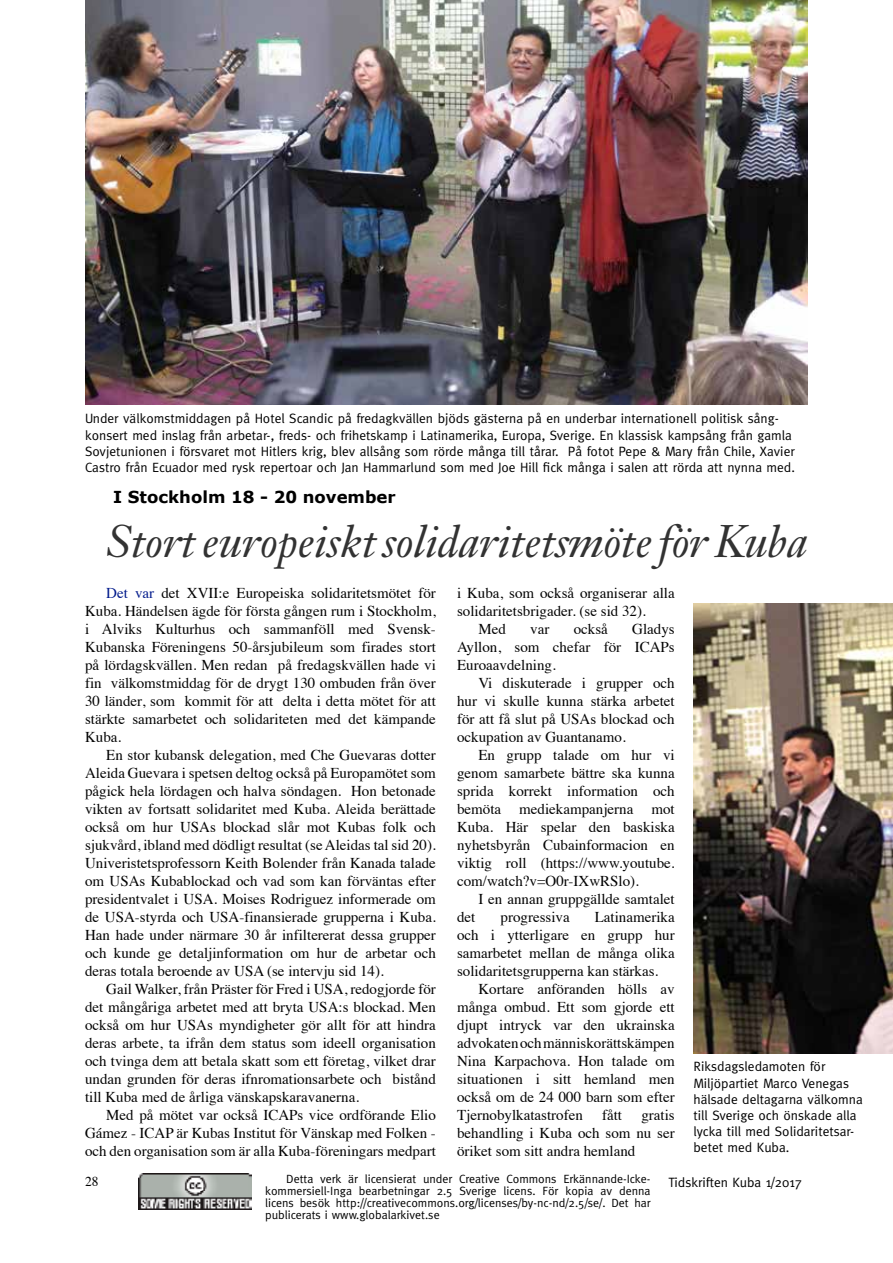
<style>
.page{position:relative;width:893px;height:1263px;background:#fff}
.page>*{position:absolute;margin:0;border:0;box-sizing:border-box;transform-origin:0 0}
.t1{font:italic 45px "Janson Text";color:#323232}
.t2{font:700 16.5px "Verdana";color:#000}
.t3{font:15px/18px "Times";color:#030303;text-align:justify}
.t4{font:13.5px/16.2px "Meta";color:#000}
.t5{font:13.5px "Times";color:#000}
.t6{font:12px/12px "Meta";color:#000;text-align:justify}
.s1{color:#001a8b}
</style>
<div class="page">
<img style="left:139px;top:1174px;width:112px;height:36px">
<img style="left:85px;top:0;width:723px;height:405px">
<img style="left:693px;top:604px;width:200px;height:449px">
<p class="t4" style="left:85px;top:410px;width:711px">Under välkomstmiddagen på Hotel Scandic på fredagkvällen bjöds gästerna på en underbar internationell politisk sång&shy;konsert med inslag från arbetar-, freds- och frihetskamp i Latinamerika, Europa, Sverige. En klassisk kampsång från gamla Sovjetunionen i försvaret mot Hitlers krig, blev allsång som rörde många till tårar. På fotot Pepe &amp; Mary från Chile, Xavier Castro från Ecuador med rysk repertoar och Jan Hammarlund som med Joe Hill fick många i salen att rörda att nynna med.</p>
<p class="t2" style="left:113px;top:486px;width:284px">I Stockholm 18 - 20 november</p>
<h1 class="t1" style="left:106px;top:513px;width:703px">Stort europeiskt solidaritetsmöte för Kuba</h1>
<p class="t3" style="left:85px;top:583px;width:352px;text-indent:21px"><span class="s1">Det var</span> det XVII:e Europeiska solidaritetsmötet för Kuba. Händelsen ägde för första gången rum i Stockholm, i Alviks Kulturhus och sammanföll med Svensk-Kubanska Föreningens 50-årsjubileum som firades stort på lördagskvällen. Men redan på fredagskvällen hade vi fin välkomstmiddag för de drygt 130 ombuden från över 30 länder, som kommit för att delta i detta mötet för att stärkte samarbetet och solidariteten med det kämpande Kuba.</p>
<p class="t3" style="left:85px;top:745px;width:352px;text-indent:21px">En stor kubansk delegation, med Che Guevaras dotter Aleida Guevara i spetsen deltog också på Europamötet som pågick hela lördagen och halva söndagen. Hon betonade vikten av fortsatt solidaritet med Kuba. Aleida berättade också om hur USAs blockad slår mot Kubas folk och sjukvård, ibland med dödligt resultat (se Aleidas tal sid 20).<br>Univeristetsprofessorn Keith Bolender från Kanada talade om USAs Kubablockad och vad som kan förväntas efter presidentvalet i USA. Moises Rodriguez informerade om de USA-styrda och USA-finansierade grupperna i Kuba.<br>Han hade under närmare 30 år infiltererat dessa grupper och kunde ge detaljinformation om hur de arbetar och deras totala beroende av USA (se intervju sid 14).</p>
<p class="t3" style="left:85px;top:979px;width:352px;text-indent:21px">Gail Walker, från Präster för Fred i USA, redogjorde för det mångåriga arbetet med att bryta USA:s blockad. Men också om hur USAs myndigheter gör allt för att hindra deras arbete, ta ifrån dem status som ideell organisation och tvinga dem att betala skatt som ett företag, vilket drar undan grunden för deras ifnromationsarbete och bistånd till Kuba med de årliga vänskapskaravanerna.</p>
<p class="t3" style="left:85px;top:1105px;width:352px;text-indent:21px">Med på mötet var också ICAPs vice ordförande Elio Gámez - ICAP är Kubas Institut för Vänskap med Folken - och den organisation som är alla Kuba-föreningars medpart</p>
<p class="t3" style="left:457px;top:583px;width:219px">i Kuba, som också organiserar alla</p>
<p class="t3" style="left:457px;top:601px;width:190px">solidaritetsbrigader. (se sid 32).</p>
<p class="t3" style="left:478px;top:619px;width:29px">Med</p>
<p class="t3" style="left:530px;top:619px;width:21px">var</p>
<p class="t3" style="left:574px;top:619px;width:36px">också</p>
<p class="t3" style="left:457px;top:619px;width:219px;text-indent:175px">Gladys Ayllon, som chefar för ICAPs Euroaavdelning.</p>
<p class="t3" style="left:457px;top:673px;width:219px;text-indent:21px">Vi diskuterade i grupper och hur vi skulle kunna stärka arbetet för att få slut på USAs blockad och ockupation av Guantanamo.</p>
<p class="t3" style="left:457px;top:745px;width:219px;text-indent:21px">En grupp talade om hur vi genom samarbete bättre ska kunna sprida korrekt information och bemöta mediekampanjerna mot Kuba. Här spelar den baskiska nyhetsbyrån Cubainformacion en viktig roll (https://www.youtube. com/watch?v=O0r-IXwRSlo).</p>
<p class="t3" style="left:478px;top:889px;width:198px">I en annan gruppgällde samtalet</p>
<p class="t3" style="left:457px;top:907px;width:20px">det</p>
<p class="t3" style="left:500px;top:907px;width:71px">progressiva</p>
<p class="t3" style="left:595px;top:907px;width:81px">Latinamerika</p>
<p class="t3" style="left:457px;top:925px;width:219px">och i ytterligare en grupp hur</p>
<p class="t3" style="left:457px;top:943px;width:219px">samarbetet mellan de många olika</p>
<p class="t3" style="left:457px;top:961px;width:205px">solidaritetsgrupperna kan stärkas.  </p>
<p class="t3" style="left:478px;top:979px;width:198px">Kortare anföranden hölls av</p>
<p class="t3" style="left:457px;top:997px;width:219px">många ombud. Ett som gjorde ett</p>
<p class="t3" style="left:457px;top:1015px;width:219px">djupt intryck var den ukrainska</p>
<p class="t3" style="left:457px;top:1033px;width:219px">advokaten och människorättskämpen</p>
<p class="t3" style="left:457px;top:1051px;width:219px">Nina Karpachova. Hon talade om</p>
<p class="t3" style="left:457px;top:1069px;width:219px">situationen i sitt hemland men</p>
<p class="t3" style="left:457px;top:1087px;width:219px">också om de 24 000 barn som efter</p>
<p class="t3" style="left:457px;top:1105px;width:127px">Tjernobylkatastrofen</p>
<p class="t3" style="left:602px;top:1105px;width:21px">fått</p>
<p class="t3" style="left:457px;top:1105px;width:219px;text-indent:184px">gratis behandling i Kuba och som nu ser öriket som sitt andra hemland</p>
<p class="t4" style="left:693px;top:1058px;width:171px">Riksdagsledamoten för<br>Miljöpartiet Marco Venegas hälsade deltagarna välkomna till Sverige och önskade alla lycka till med Solidaritetsar&shy;betet med Kuba.</p>
<p class="t6" style="left:265px;top:1173px;width:387px;text-indent:21px">Detta verk är licensierat under Creative Commons Erkännande-Icke&shy;kommersiell-Inga bearbetningar 2.5 Sverige licens. För kopia av denna licens besök http://creativecommons.org/licenses/by-nc-nd/2.5/se/. Det har publicerats i www.globalarkivet.se</p>
<p class="t5" style="left:85px;top:1169px;width:15px">28</p>
<p class="t4" style="left:668px;top:1174px;width:135px">Tidskriften Kuba 1/2017</p>
</div>
